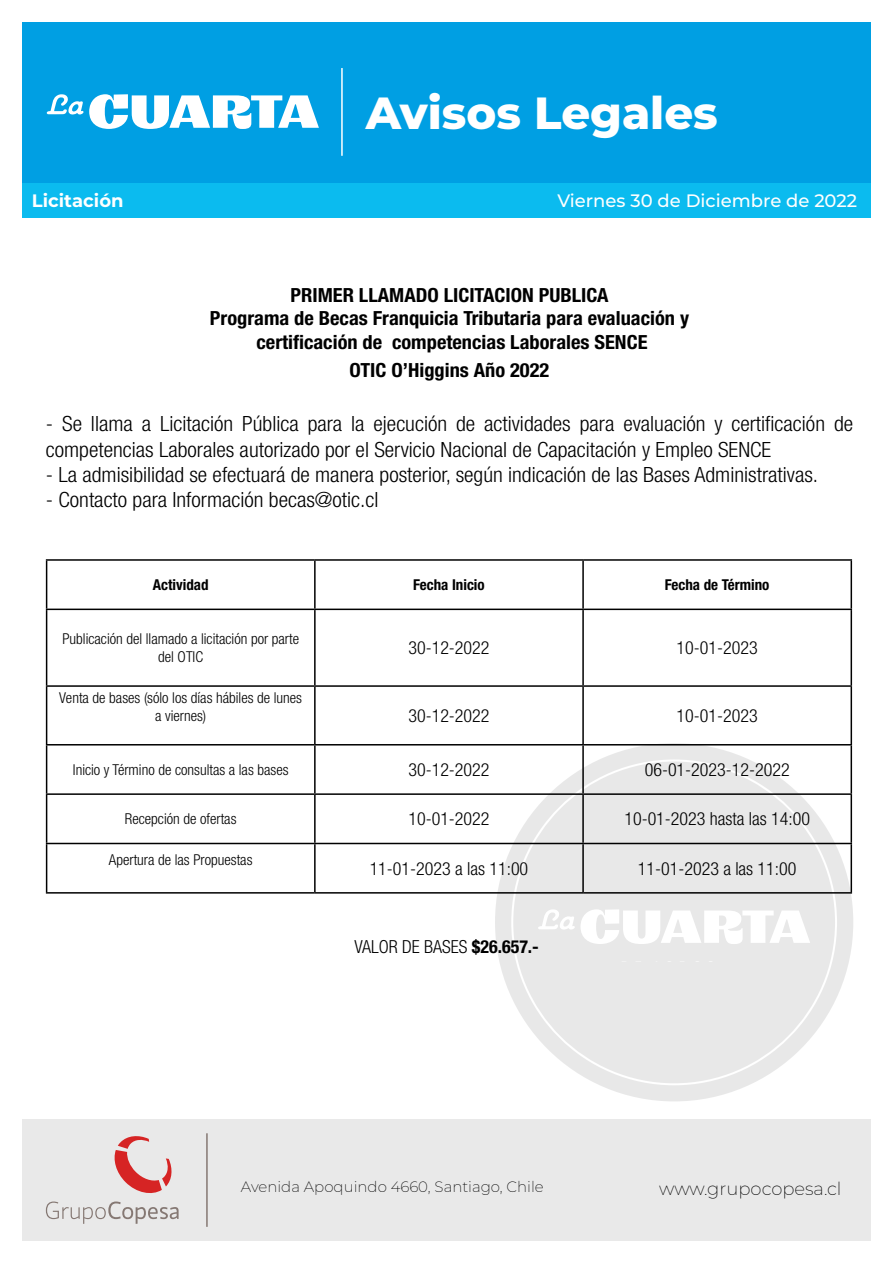
<style>
.page{position:relative;width:893px;height:1263px;background:#fff}
.page>*{position:absolute;margin:0;border:0;box-sizing:border-box;transform-origin:0 0}
.t1{font:800 45px "Montserrat";color:#fff}
.t2{font:300 condensed 21px/25.2px "Helvetica Neue LT Std";color:#000;scale:1.05 1}
.t3{font:700 condensed 19.5px/23.4px "Helvetica Neue LT Std";color:#000;text-align:center;scale:1.05 1}
.t4{font:300 condensed 18px "Helvetica Neue LT Std";color:#000}
.t5{font:500 18px "Montserrat";color:#fff}
.t6{font:200 18px "Montserrat";color:#000}
.t7{font:700 18px "Montserrat";color:#fff}
.t8{font:300 condensed 15px/18px "Helvetica Neue LT Std";color:#000;text-align:center}
.t9{font:200 15px "Montserrat";color:#000}
.t10{font:700 condensed 15px "Helvetica Neue LT Std";color:#000}
.s1{font-weight:700}
</style>
<div class="page">
<div style="left:22px;top:1120px;width:849px;height:121px;background:#e9e9e9"></div>
<div style="left:22px;top:22px;width:849px;height:160px;background:#009fe3"></div>
<div style="left:22px;top:183px;width:849px;height:35px;background:#0bbbef"></div>
<svg style="left:46px;top:1136px;width:133px;height:88px"></svg>
<hr style="left:206px;top:1133px;width:2px;height:94px;background:#857873">
<svg style="left:47px;top:94px;width:272px;height:35px"></svg>
<div style="left:495px;top:743px;width:358px;height:358px;background:#e8e8e8;border-radius:50%"></div>
<svg style="left:511px;top:759px;width:326px;height:326px"></svg>
<div style="left:528px;top:890px;width:287px;height:71px;background:#e8e8e8"></div>
<svg style="left:538px;top:909px;width:272px;height:35px"></svg>
<hr style="left:341px;top:68px;width:2px;height:88px;background:#fff">
<hr style="left:46px;top:559px;width:269px;height:2px;background:#000">
<hr style="left:46px;top:561px;width:1px;height:48px;background:#000">
<hr style="left:315px;top:559px;width:268px;height:2px;background:#000">
<hr style="left:314px;top:561px;width:2px;height:48px;background:#000">
<hr style="left:583px;top:559px;width:269px;height:2px;background:#000">
<hr style="left:582px;top:561px;width:2px;height:48px;background:#000">
<hr style="left:850px;top:561px;width:2px;height:48px;background:#000">
<hr style="left:46px;top:609px;width:269px;height:1px;background:#000">
<hr style="left:46px;top:610px;width:1px;height:75px;background:#000">
<hr style="left:315px;top:609px;width:268px;height:1px;background:#000">
<hr style="left:314px;top:610px;width:2px;height:75px;background:#000">
<hr style="left:583px;top:609px;width:269px;height:1px;background:#000">
<hr style="left:582px;top:610px;width:2px;height:75px;background:#000">
<hr style="left:850px;top:610px;width:2px;height:75px;background:#000">
<hr style="left:46px;top:685px;width:269px;height:2px;background:#000">
<hr style="left:46px;top:687px;width:1px;height:57px;background:#000">
<hr style="left:315px;top:685px;width:268px;height:2px;background:#000">
<hr style="left:314px;top:687px;width:2px;height:57px;background:#000">
<hr style="left:583px;top:685px;width:269px;height:2px;background:#000">
<hr style="left:582px;top:687px;width:2px;height:57px;background:#000">
<hr style="left:850px;top:687px;width:2px;height:57px;background:#000">
<hr style="left:46px;top:744px;width:269px;height:1px;background:#000">
<hr style="left:46px;top:745px;width:1px;height:48px;background:#000">
<hr style="left:315px;top:744px;width:268px;height:1px;background:#000">
<hr style="left:314px;top:745px;width:2px;height:48px;background:#000">
<hr style="left:583px;top:744px;width:269px;height:1px;background:#000">
<hr style="left:582px;top:745px;width:2px;height:48px;background:#000">
<hr style="left:850px;top:745px;width:2px;height:48px;background:#000">
<hr style="left:46px;top:793px;width:269px;height:2px;background:#000">
<hr style="left:46px;top:795px;width:1px;height:48px;background:#000">
<hr style="left:315px;top:793px;width:268px;height:2px;background:#000">
<hr style="left:314px;top:795px;width:2px;height:48px;background:#000">
<hr style="left:583px;top:793px;width:269px;height:2px;background:#000">
<hr style="left:582px;top:795px;width:2px;height:48px;background:#000">
<hr style="left:850px;top:795px;width:2px;height:48px;background:#000">
<hr style="left:46px;top:843px;width:269px;height:1px;background:#000">
<hr style="left:46px;top:844px;width:1px;height:48px;background:#000">
<hr style="left:315px;top:843px;width:268px;height:1px;background:#000">
<hr style="left:314px;top:844px;width:2px;height:48px;background:#000">
<hr style="left:583px;top:843px;width:269px;height:1px;background:#000">
<hr style="left:582px;top:844px;width:2px;height:48px;background:#000">
<hr style="left:850px;top:844px;width:2px;height:48px;background:#000">
<hr style="left:46px;top:892px;width:269px;height:1px;background:#000">
<hr style="left:315px;top:892px;width:268px;height:1px;background:#000">
<hr style="left:583px;top:892px;width:269px;height:1px;background:#000">
<h1 class="t1" style="left:366px;top:80px;width:354px">Avisos Legales</h1>
<p class="t7" style="left:32px;top:187px;width:93px">Licitación</p>
<p class="t5" style="left:557px;top:188px;width:301px">Viernes 30 de Diciembre de 2022</p>
<p class="t3" style="left:210px;top:283px;width:458px">PRIMER LLAMADO LICITACION PUBLICA<br>Programa de Becas Franquicia Tributaria para evaluación y certificación de competencias Laborales SENCE</p>
<p class="t3" style="left:350px;top:359px;width:192px">OTIC O’Higgins Año 2022</p>
<p class="t2" style="left:46px;top:411px;width:770px">- Se llama a Licitación Pública para la ejecución de actividades para evaluación y certificación de competencias Laborales autorizado por el Servicio Nacional de Capacitación y Empleo SENCE</p>
<p class="t2" style="left:46px;top:462px;width:737px">- La admisibilidad se efectuará de manera posterior, según indicación de las Bases Administrativas.</p>
<p class="t2" style="left:46px;top:487px;width:318px">- Contacto para Información becas@otic.cl</p>
<p class="t10" style="left:153px;top:576px;width:57px">Actividad</p>
<p class="t10" style="left:413px;top:576px;width:73px">Fecha Inicio</p>
<p class="t10" style="left:665px;top:576px;width:106px">Fecha de Término</p>
<p class="t8" style="left:62px;top:630px;width:238px">Publicación del llamado a licitación por parte del OTIC</p>
<p class="t4" style="left:408px;top:637px;width:83px">30-12-2022</p>
<p class="t4" style="left:677px;top:637px;width:83px">10-01-2023</p>
<p class="t8" style="left:59px;top:688px;width:244px">Venta de bases (sólo los días hábiles de lunes a viernes)</p>
<p class="t4" style="left:408px;top:705px;width:83px">30-12-2022</p>
<p class="t4" style="left:677px;top:705px;width:83px">10-01-2023</p>
<p class="t8" style="left:73px;top:760px;width:217px">Inicio y Término de consultas a las bases</p>
<p class="t4" style="left:408px;top:759px;width:83px">30-12-2022</p>
<p class="t4" style="left:645px;top:759px;width:146px">06-01-2023-12-2022</p>
<p class="t8" style="left:125px;top:810px;width:113px">Recepción de ofertas</p>
<p class="t4" style="left:408px;top:808px;width:83px">10-01-2022</p>
<p class="t4" style="left:624px;top:808px;width:187px">10-01-2023 hasta las 14:00</p>
<p class="t8" style="left:109px;top:850px;width:145px">Apertura de las Propuestas</p>
<p class="t4" style="left:370px;top:858px;width:160px">11-01-2023 a las 11:00</p>
<p class="t4" style="left:638px;top:858px;width:160px">11-01-2023 a las 11:00</p>
<p class="t4" style="left:355px;top:936px;width:186px">VALOR DE BASES <span class="s1">$26.657.-</span></p>
<p class="t9" style="left:241px;top:1177px;width:304px">Avenida Apoquindo 4660, Santiago, Chile</p>
<p class="t6" style="left:659px;top:1177px;width:184px">www.grupocopesa.cl</p>
</div>
